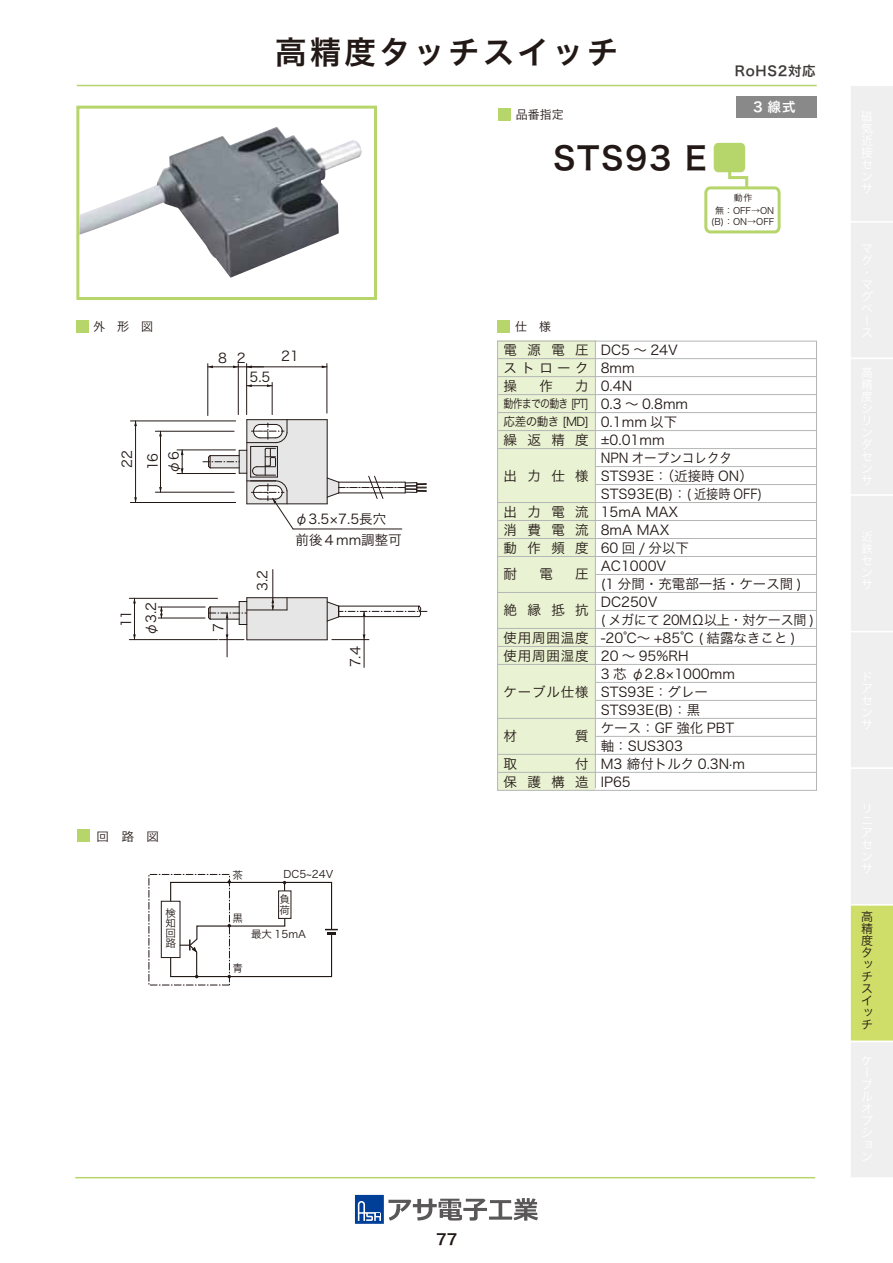
<style>
.page{position:relative;width:893px;height:1263px;background:#fff}
.page>*{position:absolute;margin:0;border:0;box-sizing:border-box;transform-origin:0 0}
.t1{font:31.5px "Hira Kaku Pro W6";letter-spacing:.1em;color:#221815}
.t2{font:15px "Hira Kaku Pro W6";color:#221815}
.t3{font:13.5px/18px "Hira Kaku Pro W3";color:#221815}
.t4{font:13.5px/18px "Hira Kaku Pro W3";letter-spacing:.06em;color:#221815}
.t5{font:13.5px "Hira Kaku Pro W6";letter-spacing:.05em;color:#3e3a39}
.t6{font:13.5px "Hira Kaku Pro W6";color:#fff}
.t7{font:12px/12px "Hira Kaku Pro W3";letter-spacing:-.05em;color:#221815;text-align:justify}
.t8{font:12px/18px "Hira Kaku Pro W3";letter-spacing:-.08em;color:#221815;scale:.83 1}
.t9{font:12px "Hira Kaku Pro W3";letter-spacing:-.05em;color:#221815;scale:1.04 1}
.t10{font:10.5px/9.9px "Hira Kaku Pro W3";color:#221815;text-align:justify}
.t11{font:9px/10.5px "Hira Kaku Pro W3";color:#221815;text-align:center}
</style>
<div class="page">
<div style="left:76px;top:320px;width:13px;height:12px;background:#b6d56a"></div>
<div style="left:77px;top:829px;width:13px;height:13px;background:#b6d56a"></div>
<div style="left:497px;top:320px;width:13px;height:13px;background:#b6d56a"></div>
<div style="left:498px;top:108px;width:13px;height:12px;background:#b6d56a"></div>
<svg style="left:727px;top:168px;width:22px;height:18px"></svg>
<div style="left:704px;top:186px;width:77px;height:47px;border:3px solid #b6d56a;border-radius:5px"></div>
<div style="left:714px;top:143px;width:31px;height:29px;background:#b6d56a;border-radius:5px"></div>
<div style="left:498px;top:340px;width:97px;height:450px;background:#e9f2d2"></div>
<hr style="left:77px;top:85px;width:740px;height:1px;background:#b6d56a">
<hr style="left:75px;top:1177px;width:740px;height:1px;background:#b6d56a">
<hr style="left:498px;top:358px;width:318px;height:1px;background:#b5b6b6">
<hr style="left:498px;top:376px;width:318px;height:1px;background:#b5b6b6">
<hr style="left:498px;top:394px;width:318px;height:1px;background:#b5b6b6">
<hr style="left:498px;top:412px;width:318px;height:1px;background:#b5b6b6">
<hr style="left:498px;top:430px;width:318px;height:1px;background:#b5b6b6">
<hr style="left:498px;top:448px;width:318px;height:1px;background:#b5b6b6">
<hr style="left:595px;top:466px;width:221px;height:1px;background:#b5b6b6">
<hr style="left:498px;top:502px;width:318px;height:1px;background:#b5b6b6">
<hr style="left:595px;top:484px;width:221px;height:1px;background:#b5b6b6">
<hr style="left:498px;top:556px;width:318px;height:1px;background:#b5b6b6">
<hr style="left:595px;top:574px;width:221px;height:1px;background:#b5b6b6">
<hr style="left:498px;top:592px;width:318px;height:1px;background:#b5b6b6">
<hr style="left:595px;top:610px;width:221px;height:1px;background:#b5b6b6">
<hr style="left:498px;top:628px;width:318px;height:1px;background:#b5b6b6">
<hr style="left:498px;top:646px;width:318px;height:1px;background:#b5b6b6">
<hr style="left:498px;top:664px;width:318px;height:1px;background:#b5b6b6">
<hr style="left:595px;top:682px;width:221px;height:1px;background:#b5b6b6">
<hr style="left:498px;top:520px;width:318px;height:1px;background:#b5b6b6">
<hr style="left:498px;top:538px;width:318px;height:1px;background:#b5b6b6">
<hr style="left:595px;top:700px;width:221px;height:1px;background:#b5b6b6">
<hr style="left:498px;top:754px;width:318px;height:1px;background:#b5b6b6">
<hr style="left:498px;top:772px;width:318px;height:1px;background:#b5b6b6">
<hr style="left:498px;top:718px;width:318px;height:1px;background:#b5b6b6">
<hr style="left:595px;top:736px;width:221px;height:1px;background:#b5b6b6">
<div style="left:497px;top:341px;width:320px;height:450px;border:1px solid #b5b6b6"></div>
<hr style="left:595px;top:340px;width:1px;height:448px;background:#b5b6b6">
<div style="left:736px;top:96px;width:81px;height:21px;background:#898989"></div>
<svg style="left:355px;top:1195px;width:183px;height:29px"></svg>
<svg style="left:850px;top:86px;width:43px;height:1091px"></svg>
<div style="left:76px;top:106px;width:301px;height:194px;border:3px solid #b6d56a"></div>
<div style="left:161px;top:901px;width:19px;height:57px;background:#fff;border:1px solid #221815"></div>
<svg style="left:170px;top:880px;width:168px;height:98px"></svg>
<img style="left:79px;top:127px;width:283px;height:151px">
<hr style="left:247px;top:419px;width:80px;height:1px;background:#221815">
<hr style="left:247px;top:597px;width:80px;height:1px;background:#221815">
<hr style="left:208px;top:367px;width:30px;height:1px;background:#221815">
<hr style="left:238px;top:364px;width:1px;height:51px;background:#221815">
<hr style="left:208px;top:364px;width:1px;height:52px;background:#221815">
<svg style="left:208px;top:365px;width:5px;height:3px"></svg>
<hr style="left:246px;top:364px;width:1px;height:51px;background:#221815">
<svg style="left:233px;top:365px;width:31px;height:3px"></svg>
<hr style="left:247px;top:367px;width:80px;height:1px;background:#221815">
<hr style="left:327px;top:364px;width:1px;height:49px;background:#221815">
<svg style="left:322px;top:365px;width:5px;height:3px"></svg>
<hr style="left:272px;top:382px;width:1px;height:33px;background:#221815">
<svg style="left:247px;top:384px;width:25px;height:3px"></svg>
<hr style="left:177px;top:450px;width:58px;height:1px;background:#221815">
<hr style="left:177px;top:473px;width:58px;height:1px;background:#221815">
<svg style="left:181px;top:450px;width:3px;height:23px"></svg>
<hr style="left:160px;top:431px;width:1px;height:61px;background:#221815">
<hr style="left:155px;top:431px;width:79px;height:1px;background:#221815">
<hr style="left:155px;top:492px;width:79px;height:1px;background:#221815">
<hr style="left:134px;top:598px;width:1px;height:42px;background:#221815">
<hr style="left:129px;top:598px;width:88px;height:1px;background:#221815">
<hr style="left:129px;top:639px;width:88px;height:1px;background:#221815">
<hr style="left:273px;top:569px;width:1px;height:30px;background:#221815">
<hr style="left:293px;top:529px;width:109px;height:1px;background:#221815">
<hr style="left:158px;top:607px;width:47px;height:1px;background:#221815">
<hr style="left:158px;top:618px;width:47px;height:1px;background:#221815">
<svg style="left:160px;top:607px;width:3px;height:11px"></svg>
<svg style="left:208px;top:598px;width:219px;height:69px"></svg>
<hr style="left:135px;top:421px;width:1px;height:81px;background:#221815">
<hr style="left:130px;top:421px;width:106px;height:1px;background:#221815">
<hr style="left:130px;top:502px;width:106px;height:1px;background:#221815">
<svg style="left:203px;top:420px;width:223px;height:109px"></svg>
<h1 class="t1" style="left:275px;top:24px;width:345px">高精度タッチスイッチ</h1>
<p class="t7" style="left:516px;top:107px;width:49px">品番指定</p>
<h1 class="t1" style="left:553px;top:130px;width:155px">STS93 E</h1>
<p class="t5" style="left:735px;top:58px;width:82px">RoHS2対応</p>
<p class="t6" style="left:753px;top:95px;width:44px">3 線式</p>
<p class="t11" style="left:734px;top:192px;width:20px">動作</p>
<p class="t11" style="left:711px;top:205px;width:64px">無：OFF→ON (B)：ON→OFF</p>
<p class="t7" style="left:93px;top:319px;width:62px">外　形　図</p>
<p class="t3" style="left:117px;top:468px;width:19px;rotate:-90deg">22</p>
<p class="t3" style="left:141px;top:474px;width:24px;line-height:21px;rotate:-90deg">16 φ6</p>
<p class="t3" style="left:116px;top:627px;width:19px;rotate:-90deg">11</p>
<p class="t3" style="left:141px;top:636px;width:36px;rotate:-90deg">φ3.2</p>
<p class="t3" style="left:216px;top:348px;width:34px">８２</p>
<p class="t3" style="left:281px;top:346px;width:19px">21</p>
<p class="t3" style="left:249px;top:367px;width:22px">5.5</p>
<p class="t3" style="left:295px;top:509px;width:93px">φ3.5×7.5長穴</p>
<p class="t3" style="left:209px;top:632px;width:10px;rotate:-90deg">7</p>
<p class="t3" style="left:252px;top:591px;width:22px;rotate:-90deg">3.2</p>
<p class="t3" style="left:296px;top:529px;width:108px">前後４mm調整可</p>
<p class="t3" style="left:346px;top:667px;width:23px;rotate:-90deg">7.4</p>
<p class="t9" style="left:96px;top:825px;width:62px">回　路　図</p>
<p class="t10" style="left:165px;top:908px;width:12px">検知回路</p>
<p class="t10" style="left:232px;top:870px;width:12px">茶</p>
<p class="t10" style="left:232px;top:912px;width:12px">黒</p>
<p class="t10" style="left:283px;top:868px;width:51px">DC5~24V</p>
<p class="t10" style="left:279px;top:893px;width:11px;line-height:10.5px">負荷</p>
<p class="t10" style="left:251px;top:929px;width:57px">最大 15mA</p>
<p class="t10" style="left:232px;top:963px;width:12px">青</p>
<p class="t7" style="left:515px;top:320px;width:37px">仕　様</p>
<p class="t3" style="left:504px;top:340px;width:87px;text-align:justify">電源電圧ストローク操</p>
<p class="t3" style="left:539px;top:376px;width:15px">作</p>
<p class="t3" style="left:575px;top:376px;width:15px">力</p>
<p class="t8" style="left:504px;top:393px;width:104px">動作までの動き [PT]応差の動き [MD]</p>
<p class="t3" style="left:504px;top:430px;width:87px">繰返精度</p>
<p class="t3" style="left:504px;top:466px;width:87px">出力仕様</p>
<p class="t3" style="left:504px;top:502px;width:87px;text-align:justify">出力電流消費電流動作頻度</p>
<p class="t3" style="left:504px;top:564px;width:15px">耐</p>
<p class="t3" style="left:539px;top:564px;width:15px">電</p>
<p class="t3" style="left:575px;top:564px;width:15px">圧</p>
<p class="t3" style="left:504px;top:600px;width:87px">絶縁抵抗</p>
<p class="t4" style="left:504px;top:628px;width:87px">使用周囲温度使用周囲湿度</p>
<p class="t3" style="left:504px;top:682px;width:87px">ケーブル仕様</p>
<p class="t3" style="left:504px;top:726px;width:15px">材</p>
<p class="t3" style="left:575px;top:726px;width:15px">質</p>
<p class="t3" style="left:504px;top:754px;width:87px;text-align:right">付<br>保護構造</p>
<p class="t3" style="left:504px;top:754px;width:15px">取</p>
<p class="t3" style="left:601px;top:340px;width:215px">DC5 ～ 24V<br>8mm<br>0.4N<br>0.3 ～ 0.8mm<br>0.1mm 以下<br>±0.01mm<br>NPN オープンコレクタ<br>STS93E：（近接時 ON）<br>STS93E(B)：( 近接時 OFF)<br>15mA MAX<br>8mA MAX<br>60 回 / 分以下<br>AC1000V<br>(1 分間・充電部一括・ケース間 )<br>DC250V<br>( メガにて 20MΩ以上・対ケース間 ) -20℃～ +85℃ ( 結露なきこと )<br>20 ～ 95%RH<br>3 芯 φ2.8×1000mm<br>STS93E：グレー<br>STS93E(B)：黒<br>ケース：GF 強化 PBT<br>軸：SUS303<br>M3 締付トルク 0.3N·m<br>IP65</p>
<p class="t7" style="left:861px;top:910px;width:13px">高精度タッチスイッチ</p>
<p class="t2" style="left:436px;top:1226px;width:23px">77</p>
</div>
